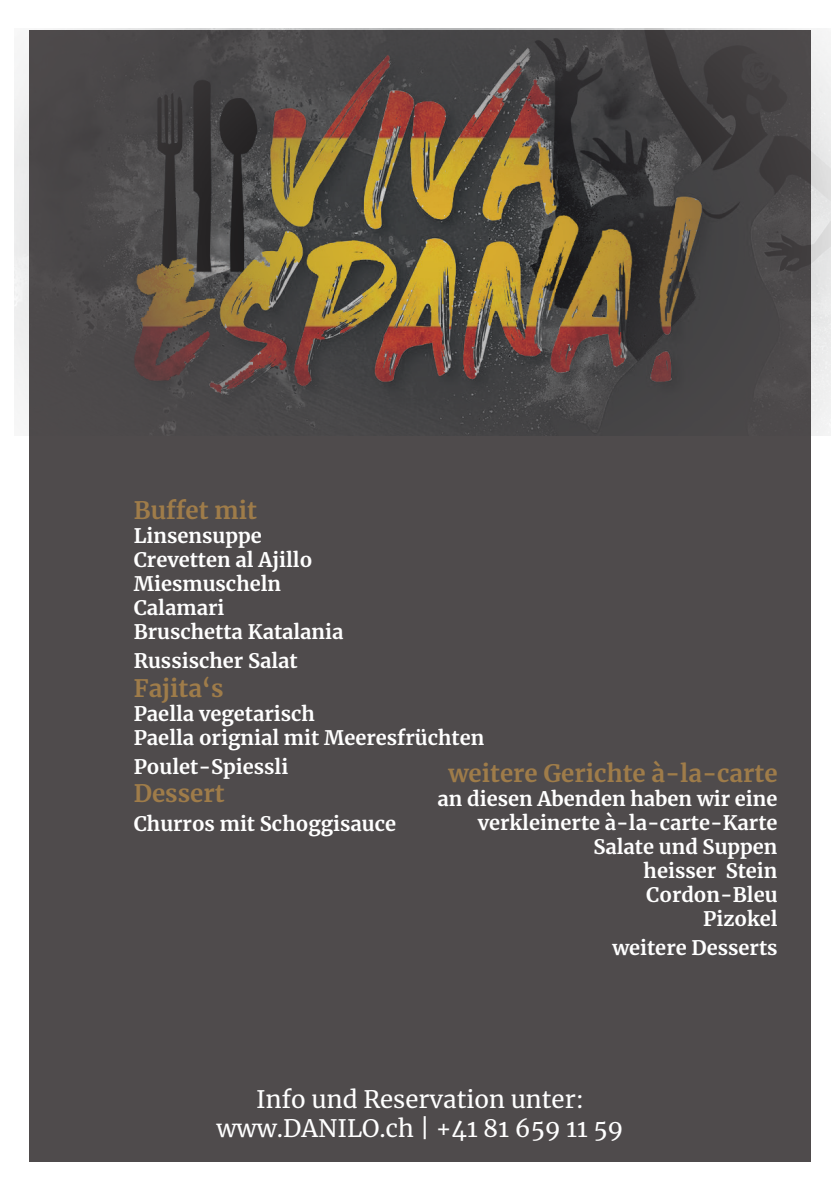
<style>
.page{position:relative;width:840px;height:1191px;background:#fff}
.page>*{position:absolute;margin:0;border:0;box-sizing:border-box;transform-origin:0 0}
.t1{font:24px/28.8px "Merriweather";color:#fff;text-align:center}
.t2{font:700 24px "Merriweather";color:#9f7c49}
.t3{font:700 20px/24px "Merriweather";color:#fff}
</style>
<div class="page">
<div style="left:0;top:13px;width:839px;height:1176px;background:#4f4b4c"></div>
<div style="left:0;top:1px;width:28px;height:1190px;background:#fff"></div>
<div style="left:0;top:1px;width:839px;height:29px;background:#fff"></div>
<div style="left:811px;top:1px;width:28px;height:1184px;background:#fff"></div>
<div style="left:0;top:1162px;width:839px;height:29px;background:#fff"></div>
<img style="left:14px;top:28px;width:815px;height:408px">
<p class="t2" style="left:134px;top:494px;width:124px">Buffet mit</p>
<p class="t3" style="left:134px;top:523px;width:211px">Linsensuppe<br>Crevetten al Ajillo<br>Miesmuscheln<br>Calamari<br>Bruschetta Katalania</p>
<p class="t3" style="left:134px;top:648px;width:165px">Russischer Salat</p>
<p class="t2" style="left:134px;top:671px;width:91px">Fajita‘s</p>
<p class="t3" style="left:134px;top:701px;width:352px">Paella vegetarisch<br>Paella orignial mit Meeresfrüchten</p>
<p class="t3" style="left:134px;top:754px;width:156px">Poulet-Spiessli</p>
<p class="t2" style="left:134px;top:777px;width:92px">Dessert</p>
<p class="t3" style="left:134px;top:811px;width:264px">Churros mit Schoggisauce</p>
<p class="t2" style="left:448px;top:757px;width:330px">weitere Gerichte à-la-carte</p>
<p class="t3" style="left:437px;top:786px;width:341px;text-align:right">an diesen Abenden haben wir eine verkleinerte à-la-carte-Karte<br>Salate und Suppen<br>heisser Stein<br>Cordon-Bleu<br>Pizokel</p>
<p class="t3" style="left:612px;top:935px;width:166px">weitere Desserts</p>
<p class="t1" style="left:216px;top:1084px;width:408px">Info und Reservation unter: www.DANILO.ch | +41 81 659 11 59</p>
</div>
